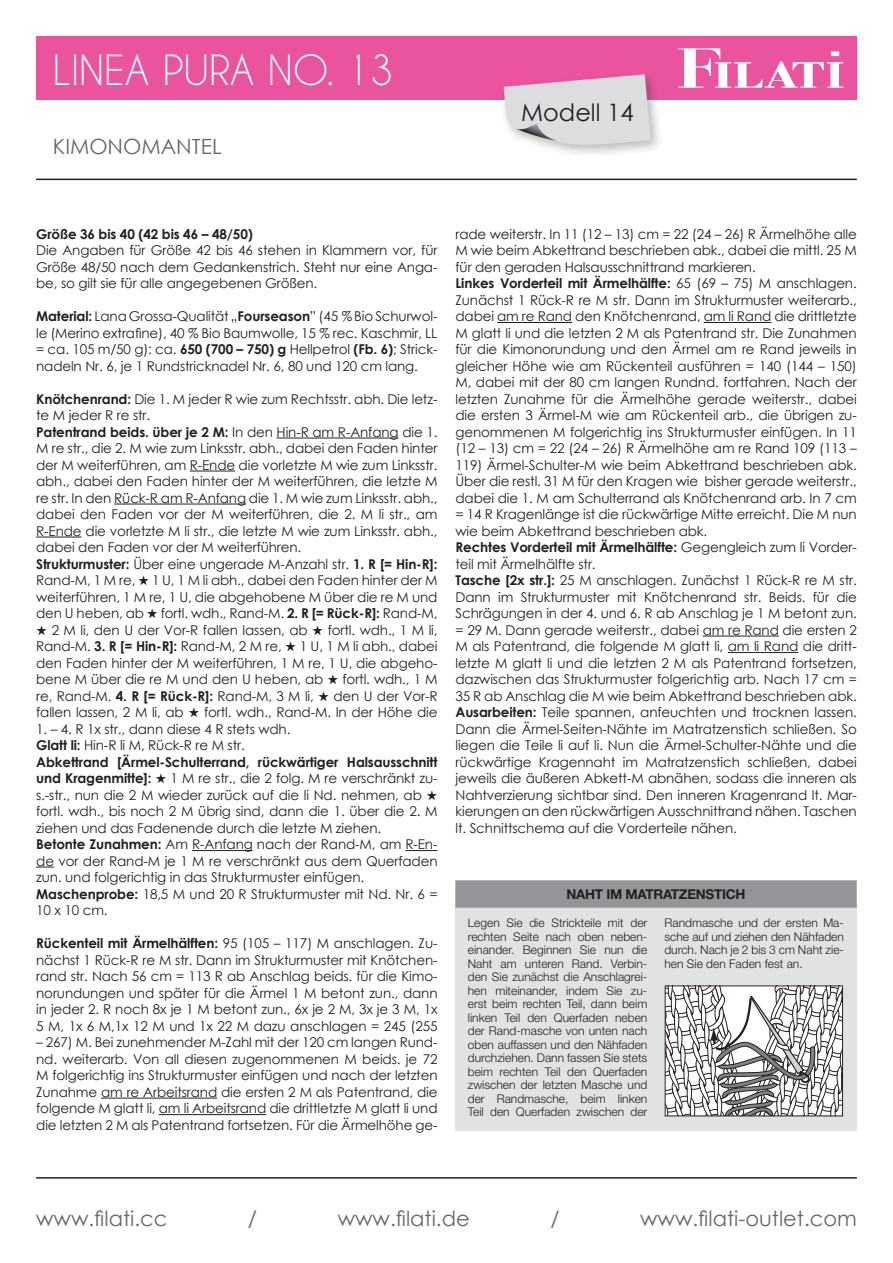
<style>
.page{position:relative;width:893px;height:1263px;background:#fff}
.page>*{position:absolute;margin:0;border:0;box-sizing:border-box;transform-origin:0 0}
.t1{font:39px "Caviar Dreams";color:#fff}
.t2{font:24px "Century Gothic";color:#231f20}
.t3{font:21px "Century Gothic";color:#67676a}
.t4{font:13.5px/16.5px "Century Gothic";letter-spacing:-.01em;color:#231f20;text-align:justify}
.t5{font:700 13.5px "Century Gothic";letter-spacing:-.01em;color:#231f20}
.t6{font:700 13.5px "Helvetica Neue LT Std";letter-spacing:-.02em;color:#231f20}
.t7{font:300 12px/13.5px "Helvetica Neue LT Std";color:#231f20;text-align:justify}
.s1{font-weight:700}
</style>
<div class="page">
<hr style="left:36px;top:1177px;width:821px;height:1px;background:#231f20">
<hr style="left:36px;top:179px;width:821px;height:1px;background:#231f20">
<div style="left:36px;top:36px;width:821px;height:64px;background:#ea549f"></div>
<svg style="left:678px;top:48px;width:165px;height:40px"></svg>
<div style="left:499px;top:70px;width:165px;height:88px;background:#231f20;opacity:.3"></div>
<svg style="left:504px;top:74px;width:147px;height:76px;background:#dcced7"></svg>
<hr style="left:277px;top:438px;width:122px;height:1px;background:#231f20">
<hr style="left:190px;top:471px;width:45px;height:1px;background:#231f20">
<hr style="left:114px;top:504px;width:132px;height:1px;background:#231f20">
<hr style="left:36px;top:537px;width:46px;height:1px;background:#231f20">
<hr style="left:192px;top:850px;width:61px;height:1px;background:#231f20">
<hr style="left:405px;top:850px;width:32px;height:1px;background:#231f20">
<svg style="left:36px;top:867px;width:18px;height:1px"></svg>
<hr style="left:101px;top:1098px;width:116px;height:1px;background:#231f20">
<hr style="left:159px;top:1114px;width:107px;height:1px;background:#231f20">
<hr style="left:497px;top:322px;width:75px;height:1px;background:#231f20">
<hr style="left:704px;top:322px;width:67px;height:1px;background:#231f20">
<hr style="left:703px;top:636px;width:76px;height:1px;background:#231f20">
<hr style="left:728px;top:652px;width:70px;height:1px;background:#231f20">
<div style="left:455px;top:906px;width:402px;height:225px;background:#e1e2e4"></div>
<div style="left:456px;top:881px;width:400px;height:26px;background:#939598"></div>
<div style="left:455px;top:880px;width:402px;height:28px;border:2px solid #939598"></div>
<svg style="left:667px;top:987px;width:174px;height:127px;background:#bebdbe"></svg>
<div style="left:665px;top:985px;width:178px;height:131px;border:1px solid #231f20"></div>
<h1 class="t1" style="left:53px;top:47px;width:342px">LINEA PURA NO. 13</h1>
<h3 class="t3" style="left:53px;top:131px;width:170px">KIMONOMANTEL</h3>
<h2 class="t2" style="left:521px;top:96px;width:114px">Modell 14</h2>
<p class="t5" style="left:36px;top:224px;width:218px">Größe 36 bis 40 (42 bis 46 – 48/50)</p>
<p class="t4" style="left:36px;top:242px;width:403px">Die Angaben für Größe 42 bis 46 stehen in Klammern vor, für Größe 48/50 nach dem Gedankenstrich. Steht nur eine Anga&shy;be, so gilt sie für alle angegebenen Größen.</p>
<p class="t4" style="left:36px;top:308px;width:403px"><span class="s1">Material:</span> Lana Grossa-Qualität „<span class="s1">Fourseason</span>” (45 % Bio Schurwol&shy;le (Merino extrafine), 40 % Bio Baumwolle, 15 % rec. Kaschmir, LL = ca. 105 m/50 g): ca. <span class="s1">650 (700 – 750) g</span> Hellpetrol <span class="s1">(Fb. 6)</span>; Strick&shy;nadeln Nr. 6, je 1 Rundstricknadel Nr. 6, 80 und 120 cm lang.</p>
<p class="t4" style="left:36px;top:390px;width:403px;text-align:left"><span class="s1">Knötchenrand:</span> Die 1. M jeder R wie zum Rechtsstr. abh. Die letz&shy;te M jeder R re str.<br><span class="s1">Patentrand beids. über je 2 M:</span> In den Hin-R am R-Anfang die 1.<br>M re str., die 2. M wie zum Linksstr. abh., dabei den Faden hinter der M weiterführen, am R-Ende die vorletzte M wie zum Linksstr. abh., dabei den Faden hinter der M weiterführen, die letzte M re str. In den Rück-R am R-Anfang die 1. M wie zum Linksstr. abh., dabei den Faden vor der M weiterführen, die 2. M li str., am R-Ende die vorletzte M li str., die letzte M wie zum Linksstr. abh., dabei den Faden vor der M weiterführen.<br><span class="s1">Strukturmuster:</span> Über eine ungerade M-Anzahl str. <span class="s1">1. R [= Hin-R]:<br></span>Rand-M, 1 M re, ★ 1 U, 1 M li abh., dabei den Faden hinter der M weiterführen, 1 M re, 1 U, die abgehobene M über die re M und den U heben, ab ★ fortl. wdh., Rand-M. <span class="s1">2. R [= Rück-R]:</span> Rand-M,</p>
<p class="t4" style="left:36px;top:621px;width:403px">★ 2 M li, den U der Vor-R fallen lassen, ab ★ fortl. wdh., 1 M li, Rand-M. <span class="s1">3. R [= Hin-R]:</span> Rand-M, 2 M re, ★ 1 U, 1 M li abh., dabei den Faden hinter der M weiterführen, 1 M re, 1 U, die abgeho&shy;bene M über die re M und den U heben, ab ★ fortl. wdh., 1 M re, Rand-M. <span class="s1">4. R [= Rück-R]:</span> Rand-M, 3 M li, ★ den U der Vor-R fallen lassen, 2 M li, ab ★ fortl. wdh., Rand-M. In der Höhe die</p>
<p class="t4" style="left:36px;top:720px;width:403px;text-align:left">1. – 4. R 1x str., dann diese 4 R stets wdh.<br><span class="s1">Glatt li:</span> Hin-R li M, Rück-R re M str.<br><span class="s1">Abkettrand [Ärmel-Schulterrand, rückwärtiger Halsausschnitt und Kragenmitte]:</span> ★ 1 M re str., die 2 folg. M re verschränkt zu&shy;s.-str., nun die 2 M wieder zurück auf die li Nd. nehmen, ab ★ fortl. wdh., bis noch 2 M übrig sind, dann die 1. über die 2. M ziehen und das Fadenende durch die letzte M ziehen.<br><span class="s1">Betonte Zunahmen:</span> Am R-Anfang nach der Rand-M, am R-En&shy;de vor der Rand-M je 1 M re verschränkt aus dem Querfaden zun. und folgerichtig in das Strukturmuster einfügen.<br><span class="s1">Maschenprobe:</span> 18,5 M und 20 R Strukturmuster mit Nd. Nr. 6 = 10 x 10 cm.</p>
<p class="t4" style="left:36px;top:935px;width:403px"><span class="s1">Rückenteil mit Ärmelhälften:</span> 95 (105 – 117) M anschlagen. Zu&shy;nächst 1 Rück-R re M str. Dann im Strukturmuster mit Knötchen&shy;rand str. Nach 56 cm = 113 R ab Anschlag beids. für die Kimo&shy;norundungen und später für die Ärmel 1 M betont zun., dann in jeder 2. R noch 8x je 1 M betont zun., 6x je 2 M, 3x je 3 M, 1x 5 M, 1x 6 M,1x 12 M und 1x 22 M dazu anschlagen = 245 (255</p>
<p class="t4" style="left:36px;top:1034px;width:403px">– 267) M. Bei zunehmender M-Zahl mit der 120 cm langen Rund&shy;nd. weiterarb. Von all diesen zugenommenen M beids. je 72<br>M folgerichtig ins Strukturmuster einfügen und nach der letzten Zunahme am re Arbeitsrand die ersten 2 M als Patentrand, die folgende M glatt li, am li Arbeitsrand die drittletzte M glatt li und die letzten 2 M als Patentrand fortsetzen. Für die Ärmelhöhe ge-</p>
<p class="t4" style="left:455px;top:225px;width:403px;text-align:left">rade weiterstr. In 11 (12 – 13) cm = 22 (24 – 26) R Ärmelhöhe alle M wie beim Abkettrand beschrieben abk., dabei die mittl. 25 M für den geraden Halsausschnittrand markieren.<br><span class="s1">Linkes Vorderteil mit Ärmelhälfte:</span> 65 (69 – 75) M anschlagen.<br>Zunächst 1 Rück-R re M str. Dann im Strukturmuster weiterarb., dabei am re Rand den Knötchenrand, am li Rand die drittletzte M glatt li und die letzten 2 M als Patentrand str. Die Zunahmen für die Kimonorundung und den Ärmel am re Rand jeweils in gleicher Höhe wie am Rückenteil ausführen = 140 (144 – 150)<br>M, dabei mit der 80 cm langen Rundnd. fortfahren. Nach der letzten Zunahme für die Ärmelhöhe gerade weiterstr., dabei die ersten 3 Ärmel-M wie am Rückenteil arb., die übrigen zu&shy;genommenen M folgerichtig ins Strukturmuster einfügen. In 11 (12 – 13) cm = 22 (24 – 26) R Ärmelhöhe am re Rand 109 (113 – 119) Ärmel-Schulter-M wie beim Abkettrand beschrieben abk.<br>Über die restl. 31 M für den Kragen wie bisher gerade weiterstr., dabei die 1. M am Schulterrand als Knötchenrand arb. In 7 cm = 14 R Kragenlänge ist die rückwärtige Mitte erreicht. Die M nun wie beim Abkettrand beschrieben abk.<br><span class="s1">Rechtes Vorderteil mit Ärmelhälfte:</span> Gegengleich zum li Vorder&shy;teil mit Ärmelhälfte str.<br><span class="s1">Tasche [2x str.]:</span> 25 M anschlagen. Zunächst 1 Rück-R re M str.<br>Dann im Strukturmuster mit Knötchenrand str. Beids. für die Schrägungen in der 4. und 6. R ab Anschlag je 1 M betont zun. = 29 M. Dann gerade weiterstr., dabei am re Rand die ersten 2<br>M als Patentrand, die folgende M glatt li, am li Rand die dritt&shy;letzte M glatt li und die letzten 2 M als Patentrand fortsetzen, dazwischen das Strukturmuster folgerichtig arb. Nach 17 cm = 35 R ab Anschlag die M wie beim Abkettrand beschrieben abk.<br><span class="s1">Ausarbeiten:</span> Teile spannen, anfeuchten und trocknen lassen.<br>Dann die Ärmel-Seiten-Nähte im Matratzenstich schließen. So liegen die Teile li auf li. Nun die Ärmel-Schulter-Nähte und die rückwärtige Kragennaht im Matratzenstich schließen, dabei jeweils die äußeren Abkett-M abnähen, sodass die inneren als Nahtverzierung sichtbar sind. Den inneren Kragenrand lt. Mar&shy;kierungen an den rückwärtigen Ausschnittrand nähen. Taschen lt. Schnittschema auf die Vorderteile nähen.</p>
<p class="t6" style="left:566px;top:886px;width:181px">NAHT IM MATRATZENSTICH</p>
<p class="t7" style="left:468px;top:916px;width:181px">Legen Sie die Strickteile mit der rechten Seite nach oben neben&shy;einander. Beginnen Sie nun die Naht am unteren Rand. Verbin&shy;den Sie zunächst die Anschlagrei&shy;hen miteinander, indem Sie zu&shy;erst beim rechten Teil, dann beim linken Teil den Querfaden neben der Rand-masche von unten nach oben auffassen und den Nähfaden durchziehen. Dann fassen Sie stets beim rechten Teil den Querfaden zwischen der letzten Masche und der Randmasche, beim linken Teil den Querfaden zwischen der</p>
<p class="t7" style="left:664px;top:916px;width:181px">Randmasche und der ersten Ma&shy;sche auf und ziehen den Nähfaden durch. Nach je 2 bis 3 cm Naht zie&shy;hen Sie den Faden fest an.</p>
<h3 class="t3" style="left:36px;top:1204px;width:133px">www.filati.cc</h3>
<h3 class="t3" style="left:248px;top:1204px;width:11px">/</h3>
<h3 class="t3" style="left:338px;top:1204px;width:134px">www.filati.de</h3>
<h3 class="t3" style="left:550px;top:1204px;width:11px">/</h3>
<h3 class="t3" style="left:640px;top:1204px;width:218px">www.filati-outlet.com</h3>
</div>
